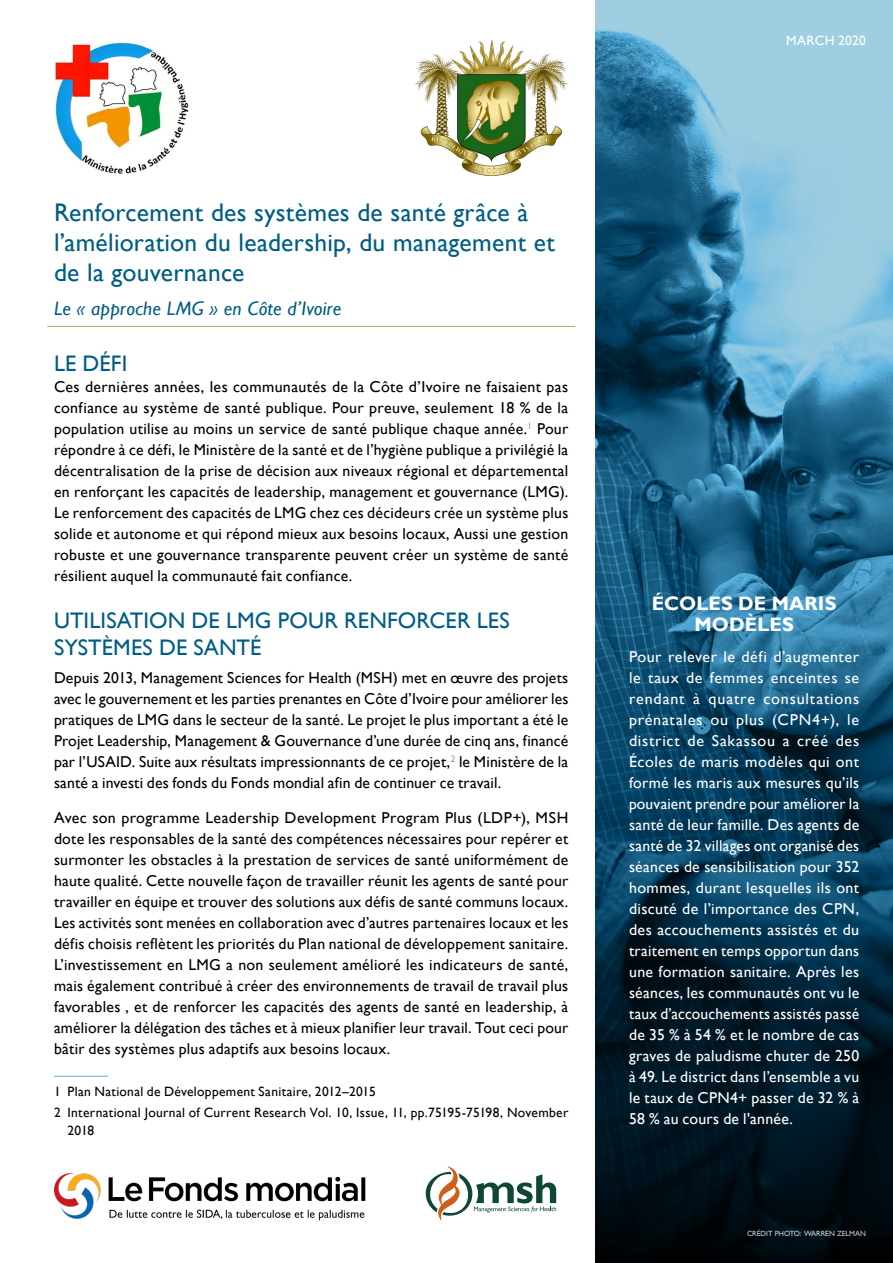
<style>
.page{position:relative;width:893px;height:1263px;background:#fff}
.page>*{position:absolute;margin:0;border:0;box-sizing:border-box;transform-origin:0 0}
.t1{font:25.5px/30px "Gill Sans";letter-spacing:.01em;color:#005d83}
.t2{font:22.5px/27px "Gill Sans";letter-spacing:.005em;color:#005d83}
.t3{font:italic 19.5px "Gill Sans";letter-spacing:.015em;color:#005d83}
.t4{font:700 19.5px/21px "Gill Sans";letter-spacing:.005em;color:#fff;text-align:center}
.t5{font:15.75px/21px "Gill Sans";letter-spacing:.015em;color:#000;text-align:justify}
.t6{font:15.75px/21px "Gill Sans";letter-spacing:.015em;color:#fff;text-align:justify}
.t7{font:13.5px/20.2px "Gill Sans";letter-spacing:.02em;color:#000}
.t8{font:13.5px "Gill Sans";letter-spacing:.025em;color:#fff}
.t9{font:7.5px "Gill Sans";color:#fff}
</style>
<div class="page">
<svg style="left:595px;top:0;width:298px;height:1263px;background:#275a75"></svg>
<hr style="left:47px;top:326px;width:528px;height:1px;background:#9db748">
<hr style="left:54px;top:1076px;width:54px;height:1px;background:#61aece">
<img style="left:415px;top:41px;width:153px;height:135px">
<svg style="left:425px;top:1166px;width:131px;height:54px"></svg>
<img style="left:54px;top:1173px;width:312px;height:47px">
<img style="left:55px;top:42px;width:134px;height:132px">
<p class="t8" style="left:786px;top:33px;width:81px">MARCH 2020</p>
<h1 class="t1" style="left:54px;top:198px;width:502px">Renforcement des systèmes de santé grâce à l’amélioration du leadership, du management et de la gouvernance</h1>
<p class="t3" style="left:54px;top:297px;width:289px">Le « approche LMG » en Côte d’Ivoire</p>
<h2 class="t2" style="left:54px;top:350px;width:75px">LE DÉFI</h2>
<p class="t5" style="left:54px;top:377px;width:516px">Ces dernières années, les communautés de la Côte d’Ivoire ne faisaient pas confiance au système de santé publique. Pour preuve, seulement 18 % de la population utilise au moins un service de santé publique chaque année.<sup>1</sup> Pour répondre à ce défi, le Ministère de la santé et de l’hygiène publique a privilégié la décentralisation de la prise de décision aux niveaux régional et départemental en renforçant les capacités de leadership, management et gouvernance (LMG).<br>Le renforcement des capacités de LMG chez ces décideurs crée un système plus solide et autonome et qui répond mieux aux besoins locaux, Aussi une gestion robuste et une gouvernance transparente peuvent créer un système de santé résilient auquel la communauté fait confiance.</p>
<h2 class="t2" style="left:54px;top:608px;width:457px">UTILISATION DE LMG POUR RENFORCER LES<br>SYSTÈMES DE SANTÉ</h2>
<p class="t5" style="left:54px;top:668px;width:516px">Depuis 2013, Management Sciences for Health (MSH) met en œuvre des projets avec le gouvernement et les parties prenantes en Côte d’Ivoire pour améliorer les pratiques de LMG dans le secteur de la santé. Le projet le plus important a été le Projet Leadership, Management &amp; Gouvernance d’une durée de cinq ans, financé par l’USAID. Suite aux résultats impressionnants de ce projet,<sup>2</sup> le Ministère de la santé a investi des fonds du Fonds mondial afin de continuer ce travail.</p>
<p class="t5" style="left:54px;top:807px;width:516px">Avec son programme Leadership Development Program Plus (LDP+), MSH dote les responsables de la santé des compétences nécessaires pour repérer et surmonter les obstacles à la prestation de services de santé uniformément de haute qualité. Cette nouvelle façon de travailler réunit les agents de santé pour travailler en équipe et trouver des solutions aux défis de santé communs locaux.<br>Les activités sont menées en collaboration avec d’autres partenaires locaux et les défis choisis reflètent les priorités du Plan national de développement sanitaire.<br>L’investissement en LMG a non seulement amélioré les indicateurs de santé, mais également contribué à créer des environnements de travail de travail plus favorables , et de renforcer les capacités des agents de santé en leadership, à améliorer la délégation des tâches et à mieux planifier leur travail. Tout ceci pour bâtir des systèmes plus adaptifs aux besoins locaux.</p>
<p class="t7" style="left:54px;top:1082px;width:516px">1 Plan National de Développement Sanitaire, 2012–2015<br>2 International Journal of Current Research Vol. 10, Issue, 11, pp.75195-75198, November</p>
<p class="t7" style="left:68px;top:1120px;width:28px">2018</p>
<p class="t4" style="left:652px;top:593px;width:186px">ÉCOLES DE MARIS<br>MODÈLES</p>
<p class="t6" style="left:629px;top:647px;width:232px">Pour relever le défi d’augmenter le taux de femmes enceintes se rendant à quatre consultations prénatales ou plus (CPN4+), le district de Sakassou a créé des Écoles de maris modèles qui ont formé les maris aux mesures qu’ils pouvaient prendre pour améliorer la santé de leur famille. Des agents de santé de 32 villages ont organisé des séances de sensibilisation pour 352 hommes, durant lesquelles ils ont discuté de l’importance des CPN, des accouchements assistés et du traitement en temps opportun dans une formation sanitaire. Après les séances, les communautés ont vu le taux d’accouchements assistés passé de 35 % à 54 % et le nombre de cas graves de paludisme chuter de 250 à 49. Le district dans l’ensemble a vu le taux de CPN4+ passer de 32 % à 58 % au cours de l'année.</p>
<p class="t9" style="left:747px;top:1229px;width:120px">CRÉDIT PHOTO: WARREN ZELMAN</p>
</div>
